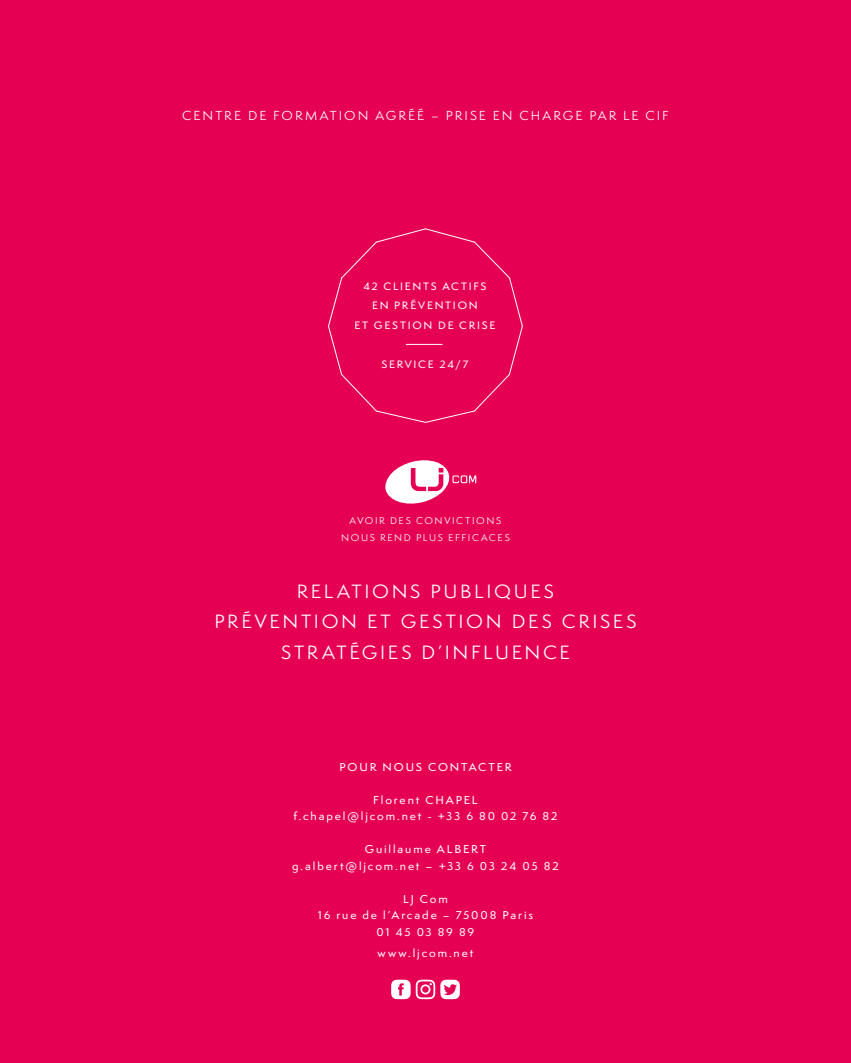
<style>
.page{position:relative;width:851px;height:1063px;background:#fff}
.page>*{position:absolute;margin:0;border:0;box-sizing:border-box;transform-origin:0 0}
.t1{font:17.7px/30.3px "Semplicita Pro";letter-spacing:.145em;color:#fff;text-align:center;scale:1.05 1}
.t2{font:12px "Semplicita Pro";letter-spacing:.16em;color:#fff;scale:1.05 1}
.t3{font:500 10.5px/16.5px "Semplicita Pro";letter-spacing:.165em;color:#fff;text-align:center;scale:1.05 1}
.t4{font:500 9.9px/19.5px "Semplicita Pro";letter-spacing:.165em;color:#fff;text-align:center;scale:1.05 1}
.t5{font:9px/16.5px "Semplicita Pro";letter-spacing:.17em;color:#fff;text-align:center;scale:1.05 1}
</style>
<div class="page">
<div style="left:0;top:0;width:850px;height:1063px;background:#e50053"></div>
<svg style="left:391px;top:980px;width:69px;height:19px"></svg>
<svg style="left:328px;top:228px;width:195px;height:195px"></svg>
<hr style="left:406px;top:344px;width:36px;height:1px;background:#fff">
<svg style="left:385px;top:460px;width:91px;height:44px"></svg>
<p class="t2" style="left:182px;top:107px;width:464px">CENTRE DE FORMATION AGRÉÉ – PRISE EN CHARGE PAR LE CIF</p>
<p class="t4" style="left:354px;top:276px;width:136px">42 CLIENTS ACTIFS<br>EN PRÉVENTION<br>ET GESTION DE CRISE</p>
<p class="t4" style="left:381px;top:354px;width:84px">SERVICE 24/7</p>
<p class="t5" style="left:341px;top:513px;width:162px">AVOIR DES CONVICTIONS<br>NOUS REND PLUS EFFICACES</p>
<h1 class="t1" style="left:214px;top:576px;width:403px">RELATIONS PUBLIQUES<br>PRÉVENTION ET GESTION DES CRISES<br>STRATÉGIES D’INFLUENCE</h1>
<p class="t3" style="left:339px;top:758px;width:165px">POUR NOUS CONTACTER</p>
<p class="t3" style="left:293px;top:791px;width:253px">Florent CHAPEL<br>f.chapel@ljcom.net - +33 6 80 02 76 82</p>
<p class="t3" style="left:292px;top:841px;width:255px">Guillaume ALBERT<br>g.albert@ljcom.net – +33 6 03 24 05 82</p>
<p class="t3" style="left:318px;top:890px;width:206px">LJ Com<br>16 rue de l’Arcade – 75008 Paris<br>01 45 03 89 89</p>
<p class="t3" style="left:377px;top:944px;width:93px">www.ljcom.net</p>
</div>
